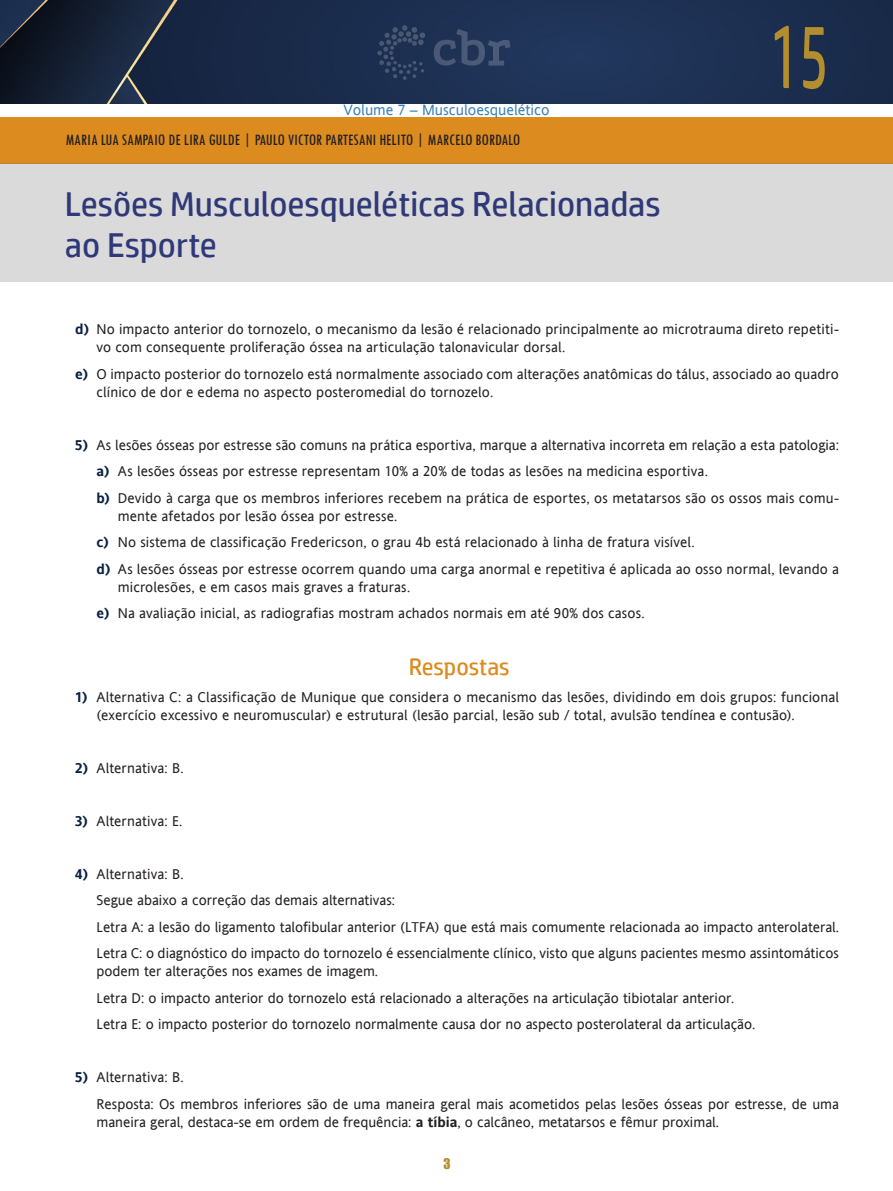
<style>
.page{position:relative;width:893px;height:1191px;background:#fff}
.page>*{position:absolute;margin:0;border:0;box-sizing:border-box;transform-origin:0 0}
.numero_capitulo{font:90px "HP Simplified";color:#b38e2e;scale:.6 1}
.titulo_capitulo{font:34.5px/41.4px "HP Simplified";color:#2f3977}
.Peso_02{font:23.7px "HP Simplified";letter-spacing:-.005em;color:#dc8b1f}
.autores{font:condensed 16.5px "Tw Cen";color:#231f20}
.t1{font:15px "Andale Sansfor VST";color:#3981b6}
.CONTINUACAO{font:14.25px/18px "Andale Sansfor VST";letter-spacing:.005em;color:#231f20}
.BULLET_NUMERADO{font:14.25px "Andale Sansfor VST";color:#231f20}
.t2{font:13.5px "Impact";color:#b38e2e}
.s1{font-weight:700;color:#092140}
.s2{font-weight:700}
</style>
<div class="page">
<img style="left:0;top:0;width:893px;height:103px">
<div style="left:0;top:117px;width:893px;height:46px;background:#dc8b1f"></div>
<div style="left:0;top:163px;width:893px;height:119px;background:#dadadb"></div>
<svg style="left:434px;top:29px;width:76px;height:37px;background:#2e4061"></svg>
<svg style="left:377px;top:25px;width:48px;height:55px;background:#263858"></svg>
<p class="t1" style="left:343px;top:100px;width:208px">Volume 7 – Musculoesquelético</p>
<p class="autores" style="left:66px;top:129px;width:456px">MARIA LUA SAMPAIO DE LIRA GULDE | PAULO VICTOR PARTESANI HELITO | MARCELO BORDALO</p>
<p class="titulo_capitulo" style="left:65px;top:182px;width:597px">Lesões Musculoesqueléticas Relacionadas ao Esporte</p>
<p class="numero_capitulo" style="left:770px;top:5px;width:98px">15</p>
<p class="CONTINUACAO" style="left:97px;top:320px;width:744px;text-indent:-21px"><span class="s1">d)</span> No impacto anterior do tornozelo, o mecanismo da lesão é relacionado principalmente ao microtrauma direto repetiti&shy;vo com consequente proliferação óssea na articulação talonavicular dorsal.</p>
<p class="CONTINUACAO" style="left:97px;top:364px;width:744px;text-indent:-21px"><span class="s1">e)</span> O impacto posterior do tornozelo está normalmente associado com alterações anatômicas do tálus, associado ao quadro clínico de dor e edema no aspecto posteromedial do tornozelo.</p>
<p class="BULLET_NUMERADO" style="left:75px;top:435px;width:765px"><span class="s1">5)</span> As lesões ósseas por estresse são comuns na prática esportiva, marque a alternativa incorreta em relação a esta patologia:</p>
<p class="CONTINUACAO" style="left:97px;top:462px;width:613px"><span class="s1">a)</span> As lesões ósseas por estresse representam 10% a 20% de todas as lesões na medicina esportiva.</p>
<p class="CONTINUACAO" style="left:118px;top:488px;width:723px;text-indent:-21px"><span class="s1">b)</span> Devido à carga que os membros inferiores recebem na prática de esportes, os metatarsos são os ossos mais comu&shy;mente afetados por lesão óssea por estresse.</p>
<p class="CONTINUACAO" style="left:97px;top:533px;width:600px"><span class="s1">c)</span> No sistema de classificação Fredericson, o grau 4b está relacionado à linha de fratura visível.</p>
<p class="CONTINUACAO" style="left:118px;top:559px;width:723px;text-indent:-21px"><span class="s1">d)</span> As lesões ósseas por estresse ocorrem quando uma carga anormal e repetitiva é aplicada ao osso normal, levando a microlesões, e em casos mais graves a fraturas.</p>
<p class="CONTINUACAO" style="left:97px;top:604px;width:550px"><span class="s1">e)</span> Na avaliação inicial, as radiografias mostram achados normais em até 90% dos casos.</p>
<p class="Peso_02" style="left:409px;top:653px;width:102px">Respostas</p>
<p class="CONTINUACAO" style="left:97px;top:687px;width:744px;text-indent:-21px"><span class="s1">1)</span> Alternativa C: a Classificação de Munique que considera o mecanismo das lesões, dividindo em dois grupos: funcional (exercício excessivo e neuromuscular) e estrutural (lesão parcial, lesão sub / total, avulsão tendínea e contusão).</p>
<p class="CONTINUACAO" style="left:75px;top:758px;width:110px"><span class="s1">2)</span> Alternativa: B.</p>
<p class="CONTINUACAO" style="left:75px;top:811px;width:109px"><span class="s1">3)</span> Alternativa: E.</p>
<p class="CONTINUACAO" style="left:75px;top:864px;width:110px"><span class="s1">4)</span> Alternativa: B.</p>
<p class="CONTINUACAO" style="left:97px;top:891px;width:300px">Segue abaixo a correção das demais alternativas:</p>
<p class="CONTINUACAO" style="left:97px;top:917px;width:744px">Letra A: a lesão do ligamento talofibular anterior (LTFA) que está mais comumente relacionada ao impacto anterolateral.</p>
<p class="CONTINUACAO" style="left:97px;top:944px;width:744px">Letra C: o diagnóstico do impacto do tornozelo é essencialmente clínico, visto que alguns pacientes mesmo assintomáticos podem ter alterações nos exames de imagem.</p>
<p class="CONTINUACAO" style="left:97px;top:988px;width:639px">Letra D: o impacto anterior do tornozelo está relacionado a alterações na articulação tibiotalar anterior.</p>
<p class="CONTINUACAO" style="left:97px;top:1015px;width:660px">Letra E: o impacto posterior do tornozelo normalmente causa dor no aspecto posterolateral da articulação.</p>
<p class="CONTINUACAO" style="left:75px;top:1068px;width:110px"><span class="s1">5)</span> Alternativa: B.</p>
<p class="CONTINUACAO" style="left:97px;top:1094px;width:744px">Resposta: Os membros inferiores são de uma maneira geral mais acometidos pelas lesões ósseas por estresse, de uma maneira geral, destaca-se em ordem de frequência: <span class="s2">a tíbia</span>, o calcâneo, metatarsos e fêmur proximal.</p>
<p class="t2" style="left:443px;top:1153px;width:9px">3</p>
</div>
